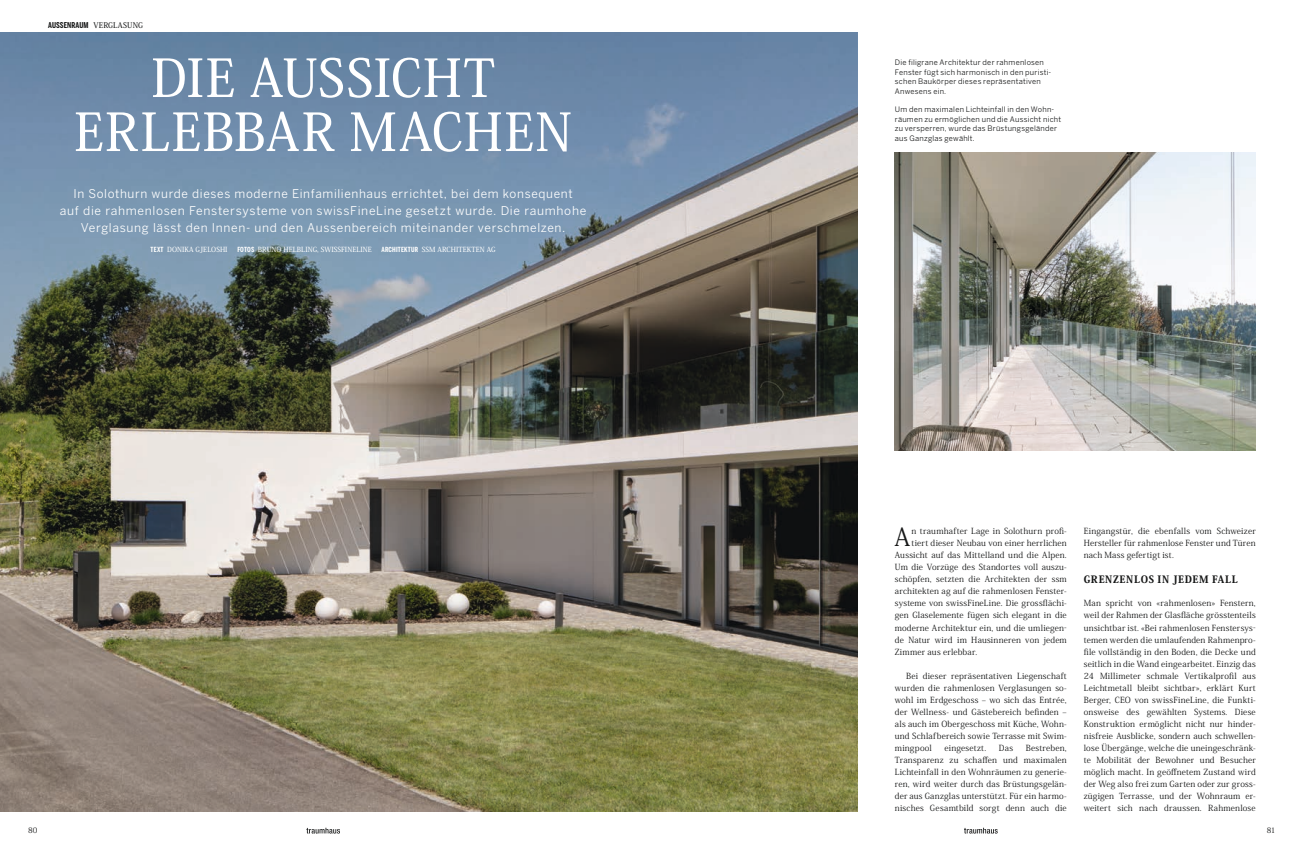
<style>
.page{position:relative;width:1304px;height:851px;background:#fff}
.page>*{position:absolute;margin:0;border:0;box-sizing:border-box;transform-origin:0 0}
.t1{font:500 52px/54px "Koz Min Pro";letter-spacing:.02em;color:#fff;text-align:center}
.t2{font:24.6px "Koz Min Pro";color:#151616}
.t3{font:12px/17px "Benton Sans";letter-spacing:.055em;color:#fff;text-align:center}
.t4{font:800 10px "Koz Min Pro";letter-spacing:.065em;color:#151616}
.t5{font:8.4px/12px "Koz Min Pro";letter-spacing:.015em;color:#151616;text-align:justify}
.t6{font:700 8px "Benton Sans Compressed";letter-spacing:.01em;color:#151616}
.t7{font:7.6px "Koz Min Pro";color:#151616}
.t8{font:7.5px/9.5px "Benton Sans";letter-spacing:.03em;color:#151616}
.t9{font:500 7px "Koz Min Pro";letter-spacing:.005em;color:#fff}
.s1{font-family:"Koz Min Pro";font-weight:500;font-size:7.7px}
.s2{font-family:"Benton Sans Compressed";font-weight:700}
</style>
<div class="page">
<img style="left:0;top:32px;width:857px;height:779px">
<img style="left:895px;top:153px;width:361px;height:297px">
<svg style="left:964px;top:827px;width:34px;height:6px"></svg>
<svg style="left:306px;top:827px;width:34px;height:6px"></svg>
<p class="t6" style="left:48px;top:20px;width:97px">AUSSENRAUM <span class="s1">VERGLASUNG</span></p>
<h1 class="t1" style="left:74px;top:49px;width:500px">DIE AUSSICHT<br>ERLEBBAR MACHEN</h1>
<p class="t3" style="left:60px;top:185px;width:528px">In Solothurn wurde dieses moderne Einfamilienhaus errichtet, bei dem konsequent<br>auf die rahmenlosen Fenstersysteme von swissFineLine gesetzt wurde. Die raumhohe<br>Verglasung lässt den Innen- und den Aussenbereich miteinander verschmelzen.</p>
<p class="t9" style="left:151px;top:244px;width:78px"><span class="s2">TEXT</span> DONIKA GJELOSHI</p>
<p class="t9" style="left:237px;top:244px;width:136px"><span class="s2">FOTOS</span> BRUNO HELBLING, SWISSFINELINE</p>
<p class="t9" style="left:382px;top:244px;width:116px"><span class="s2">ARCHITEKTUR</span> SSM ARCHITEKTEN AG</p>
<p class="t8" style="left:895px;top:58px;width:158px">Die filigrane Architektur der rahmenlosen Fenster fügt sich harmonisch in den puristi&shy;schen Baukörper dieses repräsentativen Anwesens ein.</p>
<p class="t8" style="left:895px;top:104px;width:168px">Um den maximalen Lichteinfall in den Wohn&shy;räumen zu ermöglichen und die Aussicht nicht zu versperren, wurde das Brüstungsgeländer aus Ganzglas gewählt.</p>
<h2 class="t2" style="left:894px;top:520px;width:17px">A</h2>
<p class="t5" style="left:912px;top:525px;width:157px">n traumhafter Lage in Solothurn profi-</p>
<p class="t5" style="left:912px;top:537px;width:157px">tiert dieser Neubau von einer herrlichen</p>
<p class="t5" style="left:895px;top:549px;width:173px">Aussicht auf das Mittelland und die Alpen.</p>
<p class="t5" style="left:895px;top:561px;width:173px">Um die Vorzüge des Standortes voll auszu-</p>
<p class="t5" style="left:895px;top:573px;width:173px">schöpfen, setzten die Architekten der ssm</p>
<p class="t5" style="left:895px;top:585px;width:173px">architekten ag auf die rahmenlosen Fenster-</p>
<p class="t5" style="left:895px;top:597px;width:173px">systeme von swissFineLine. Die grossflächi-</p>
<p class="t5" style="left:895px;top:609px;width:173px">gen Glaselemente fügen sich elegant in die</p>
<p class="t5" style="left:895px;top:621px;width:173px">moderne Architektur ein, und die umliegen-</p>
<p class="t5" style="left:895px;top:633px;width:173px">de Natur wird im Hausinneren von jedem</p>
<p class="t5" style="left:895px;top:645px;width:84px">Zimmer aus erlebbar.</p>
<p class="t5" style="left:895px;top:669px;width:173px;text-indent:11px">Bei dieser repräsentativen Liegenschaft wurden die rahmenlosen Verglasungen so&shy;wohl im Erdgeschoss ‒ wo sich das Entrée, der Wellness- und Gästebereich befinden ‒ als auch im Obergeschoss mit Küche, Wohn&shy;und Schlafbereich sowie Terrasse mit Swim&shy;mingpool</p>
<p class="t5" style="left:895px;top:741px;width:173px;text-indent:131px">Bestreben, Transparenz zu schaffen und maximalen Lichteinfall in den Wohnräumen zu generie&shy;ren, wird weiter durch das Brüstungsgelän&shy;der aus Ganzglas unterstützt. Für ein harmo&shy;nisches Gesamtbild sorgt denn auch die</p>
<p class="t5" style="left:944px;top:741px;width:43px">eingesetzt.</p>
<p class="t5" style="left:999px;top:741px;width:16px">Das</p>
<p class="t5" style="left:1084px;top:525px;width:173px">Eingangstür, die ebenfalls vom Schweizer Hersteller für rahmenlose Fenster und Türen nach Mass gefertigt ist.</p>
<p class="t4" style="left:1084px;top:571px;width:156px">GRENZENLOS IN JEDEM FALL</p>
<p class="t5" style="left:1084px;top:597px;width:173px">Man spricht von «rahmenlosen» Fenstern, weil der Rahmen der Glasfläche grösstenteils unsichtbar ist. «Bei rahmenlosen Fenstersys&shy;temen werden die umlaufenden Rahmenpro&shy;file vollständig in den Boden, die Decke und seitlich in die Wand eingearbeitet. Einzig das 24 Millimeter schmale Vertikalprofil aus Leichtmetall bleibt sichtbar», erklärt Kurt Berger, CEO von swissFineLine, die Funkti&shy;onsweise des gewählten Systems. Diese Konstruktion ermöglicht nicht nur hinder&shy;nisfreie Ausblicke, sondern auch schwellen&shy;lose Übergänge, welche die uneingeschränk&shy;te Mobilität der Bewohner und Besucher möglich macht. In geöffnetem Zustand wird der Weg also frei zum Garten oder zur gross&shy;zügigen Terrasse, und der Wohnraum er&shy;weitert sich nach draussen. Rahmenlose</p>
<p class="t7" style="left:28px;top:824px;width:11px">80</p>
<p class="t7" style="left:1267px;top:824px;width:10px">81</p>
</div>
